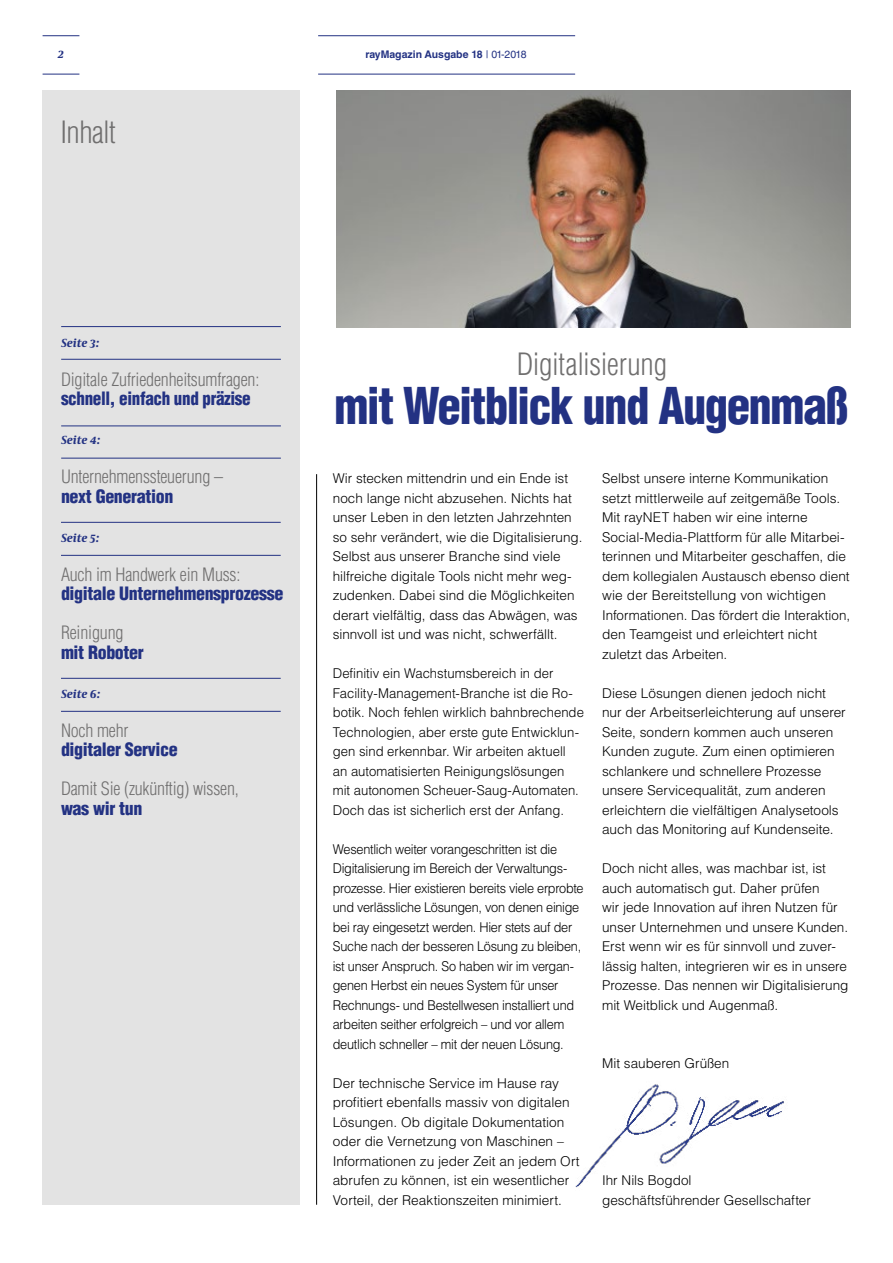
<style>
.page{position:relative;width:893px;height:1263px;background:#fff}
.page>*{position:absolute;margin:0;border:0;box-sizing:border-box;transform-origin:0 0}
.t1{font:900 condensed 49.5px "Helvetica LT Std";letter-spacing:-.035em;color:#233283;scale:.95 1}
.t2{font:300 condensed 30px "Helvetica LT Std";letter-spacing:-.015em;color:#706f6f}
.t3{font:300 condensed 18px "Helvetica LT Std";letter-spacing:-.01em;color:#706f6f}
.t4{font:900 condensed 18px "Helvetica LT Std";letter-spacing:-.02em;color:#233283}
.t5{font:900 condensed 18px "Helvetica LT Std";letter-spacing:-.02em;color:#233283;scale:.95 1}
.t6{font:300 13.5px/19.5px "Helvetica LT Std";color:#000}
.t7{font:300 13.5px/19.5px "Helvetica LT Std";letter-spacing:-.02em;color:#000;scale:.94 1}
.t8{font:italic 700 12px "Capitolium News 2";color:#233283}
.t9{font:700 10.5px "Helvetica LT Std";color:#233283}
.s1{font-weight:400}
</style>
<div class="page">
<img style="left:337px;top:90px;width:513px;height:237px">
<div style="left:43px;top:90px;width:257px;height:1115px;background:#e3e3e3"></div>
<hr style="left:316px;top:474px;width:1px;height:731px;background:#000">
<img style="left:575px;top:1084px;width:209px;height:104px">
<hr style="left:61px;top:326px;width:220px;height:1px;background:#233283">
<hr style="left:61px;top:359px;width:220px;height:1px;background:#233283">
<hr style="left:61px;top:458px;width:220px;height:1px;background:#233283">
<hr style="left:61px;top:522px;width:220px;height:1px;background:#233283">
<hr style="left:61px;top:678px;width:220px;height:1px;background:#233283">
<hr style="left:61px;top:555px;width:220px;height:1px;background:#233283">
<hr style="left:61px;top:711px;width:220px;height:1px;background:#233283">
<hr style="left:61px;top:426px;width:220px;height:1px;background:#233283">
<hr style="left:318px;top:74px;width:257px;height:1px;background:#233283">
<hr style="left:318px;top:35px;width:257px;height:1px;background:#233283">
<hr style="left:43px;top:74px;width:36px;height:1px;background:#233283">
<hr style="left:43px;top:35px;width:36px;height:1px;background:#233283">
<p class="t8" style="left:58px;top:45px;width:7px">2</p>
<p class="t9" style="left:365px;top:48px;width:163px">rayMagazin Ausgabe 18 <span class="s1">| 01-2018</span></p>
<h2 class="t2" style="left:61px;top:113px;width:57px">Inhalt</h2>
<p class="t8" style="left:61px;top:334px;width:40px">Seite 3:</p>
<h3 class="t3" style="left:61px;top:368px;width:200px">Digitale Zufriedenheitsumfragen:</h3>
<h3 class="t5" style="left:61px;top:387px;width:201px">schnell, einfach und präzise</h3>
<p class="t8" style="left:61px;top:431px;width:41px">Seite 4:</p>
<h3 class="t3" style="left:61px;top:465px;width:163px">Unternehmenssteuerung –</h3>
<h3 class="t4" style="left:61px;top:484px;width:114px">next Generation</h3>
<p class="t8" style="left:61px;top:529px;width:40px">Seite 5:</p>
<h3 class="t3" style="left:61px;top:563px;width:181px">Auch im Handwerk ein Muss:</h3>
<h3 class="t4" style="left:61px;top:582px;width:224px">digitale Unternehmensprozesse</h3>
<h3 class="t3" style="left:61px;top:621px;width:64px">Reinigung</h3>
<h3 class="t4" style="left:61px;top:640px;width:84px">mit Roboter</h3>
<p class="t8" style="left:61px;top:685px;width:41px">Seite 6:</p>
<h3 class="t3" style="left:61px;top:719px;width:69px">Noch mehr</h3>
<h3 class="t4" style="left:61px;top:738px;width:118px">digitaler Service</h3>
<h3 class="t3" style="left:61px;top:777px;width:179px">Damit Sie (zukünftig) wissen,</h3>
<h3 class="t4" style="left:61px;top:796px;width:83px">was wir tun</h3>
<h2 class="t2" style="left:517px;top:345px;width:152px">Digitalisierung</h2>
<h1 class="t1" style="left:335px;top:375px;width:543px">mit Weitblick und Augenmaß</h1>
<p class="t6" style="left:333px;top:468px;width:251px">Wir stecken mittendrin und ein Ende ist noch lange nicht abzusehen. Nichts hat unser Leben in den letzten Jahrzehnten so sehr verändert, wie die Digitalisierung.<br>Selbst aus unserer Branche sind viele hilfreiche digitale Tools nicht mehr weg&shy;zudenken. Dabei sind die Möglichkeiten derart vielfältig, dass das Abwägen, was sinnvoll ist und was nicht, schwerfällt.</p>
<p class="t6" style="left:333px;top:663px;width:253px">Definitiv ein Wachstumsbereich in der Facility-Management-Branche ist die Ro&shy;botik. Noch fehlen wirklich bahnbrechende Technologien, aber erste gute Entwicklun&shy;gen sind erkennbar. Wir arbeiten aktuell<br>an automatisierten Reinigungslösungen mit autonomen Scheuer-Saug-Automaten.<br>Doch das ist sicherlich erst der Anfang.</p>
<p class="t7" style="left:333px;top:839px;width:268px">Wesentlich weiter vorangeschritten ist die Digitalisierung im Bereich der Verwaltungs&shy;prozesse. Hier existieren bereits viele erprobte und verlässliche Lösungen, von denen einige bei ray eingesetzt werden. Hier stets auf der Suche nach der besseren Lösung zu bleiben, ist unser Anspruch. So haben wir im vergan&shy;genen Herbst ein neues System für unser Rechnungs- und Bestellwesen installiert und arbeiten seither erfolgreich – und vor allem deutlich schneller – mit der neuen Lösung.</p>
<p class="t6" style="left:333px;top:1073px;width:248px">Der technische Service im Hause ray profitiert ebenfalls massiv von digitalen Lösungen. Ob digitale Dokumentation oder die Vernetzung von Maschinen – Informationen zu jeder Zeit an jedem Ort abrufen zu können, ist ein wesentlicher Vorteil, der Reaktionszeiten minimiert.</p>
<p class="t6" style="left:602px;top:468px;width:250px">Selbst unsere interne Kommunikation setzt mittlerweile auf zeitgemäße Tools.<br>Mit rayNET haben wir eine interne Social-Media-Plattform für alle Mitarbei&shy;terinnen und Mitarbeiter geschaffen, die dem kollegialen Austausch ebenso dient wie der Bereitstellung von wichtigen Informationen. Das fördert die Interaktion, den Teamgeist und erleichtert nicht zuletzt das Arbeiten.</p>
<p class="t6" style="left:602px;top:683px;width:245px">Diese Lösungen dienen jedoch nicht nur der Arbeitserleichterung auf unserer Seite, sondern kommen auch unseren Kunden zugute. Zum einen optimieren schlankere und schnellere Prozesse unsere Servicequalität, zum anderen erleichtern die vielfältigen Analysetools auch das Monitoring auf Kundenseite.</p>
<p class="t6" style="left:602px;top:858px;width:248px">Doch nicht alles, was machbar ist, ist auch automatisch gut. Daher prüfen<br>wir jede Innovation auf ihren Nutzen für unser Unternehmen und unsere Kunden.<br>Erst wenn wir es für sinnvoll und zuver&shy;lässig halten, integrieren wir es in unsere Prozesse. Das nennen wir Digitalisierung mit Weitblick und Augenmaß.</p>
<p class="t6" style="left:602px;top:1053px;width:129px">Mit sauberen Grüßen</p>
<p class="t6" style="left:602px;top:1170px;width:210px">Ihr Nils Bogdol geschäftsführender Gesellschafter</p>
</div>
